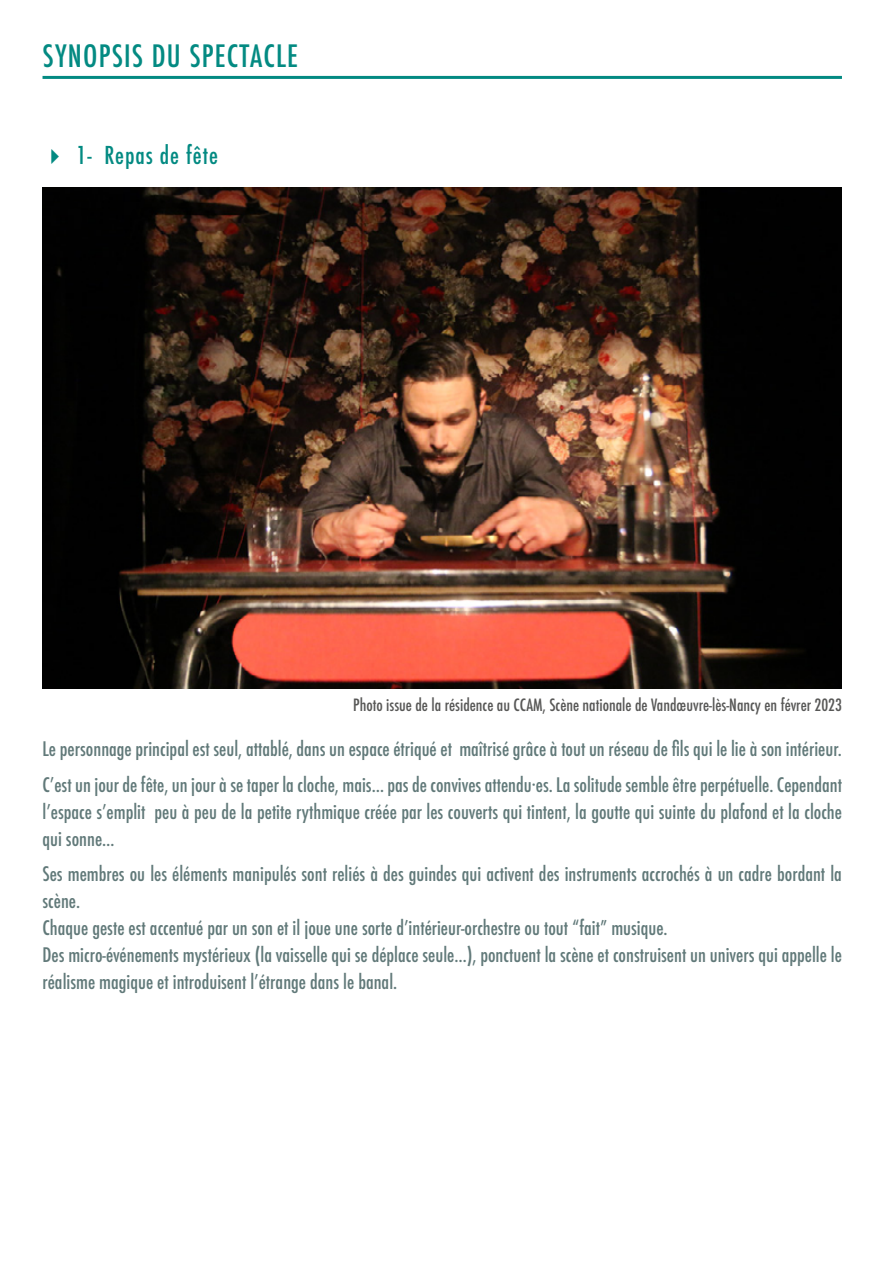
<style>
.page{position:relative;width:893px;height:1263px;background:#fff}
.page>*{position:absolute;margin:0;border:0;box-sizing:border-box;transform-origin:0 0}
.t1{font:500 condensed 30px "Futura";letter-spacing:.04em;color:#038a82}
.t2{font:500 condensed 24px "Futura";letter-spacing:.04em;color:#038a82}
.t3{font:500 condensed 19.5px/27px "Futura";color:#617979}
.t4{font:500 condensed 16.5px "Futura";color:#575756}
</style>
<div class="page">
<hr style="left:43px;top:76px;width:799px;height:3px;background:#038a82">
<img style="left:43px;top:187px;width:799px;height:502px">
<h1 class="t1" style="left:43px;top:37px;width:257px">SYNOPSIS DU SPECTACLE</h1>
<p class="t2" style="left:77px;top:140px;width:143px">1- Repas de fête</p>
<p class="t4" style="left:353px;top:694px;width:490px">Photo issue de la résidence au CCAM, Scène nationale de Vandœuvre-lès-Nancy en févrer 2023</p>
<p class="t3" style="left:43px;top:731px;width:801px;line-height:35.5px">Le personnage principal est seul, attablé, dans un espace étriqué et maîtrisé grâce à tout un réseau de fils qui le lie à son intérieur.<br>C’est un jour de fête, un jour à se taper la cloche, mais… pas de convives attendu·es. La solitude semble être perpétuelle. Cependant</p>
<p class="t3" style="left:43px;top:798px;width:801px">l’espace s’emplit peu à peu de la petite rythmique créée par les couverts qui tintent, la goutte qui suinte du plafond et la cloche qui sonne…</p>
<p class="t3" style="left:43px;top:860px;width:801px">Ses membres ou les éléments manipulés sont reliés à des guindes qui activent des instruments accrochés à un cadre bordant la scène.<br>Chaque geste est accentué par un son et il joue une sorte d’intérieur-orchestre ou tout “fait” musique.<br>Des micro-événements mystérieux (la vaisselle qui se déplace seule…), ponctuent la scène et construisent un univers qui appelle le réalisme magique et introduisent l’étrange dans le banal.</p>
</div>
